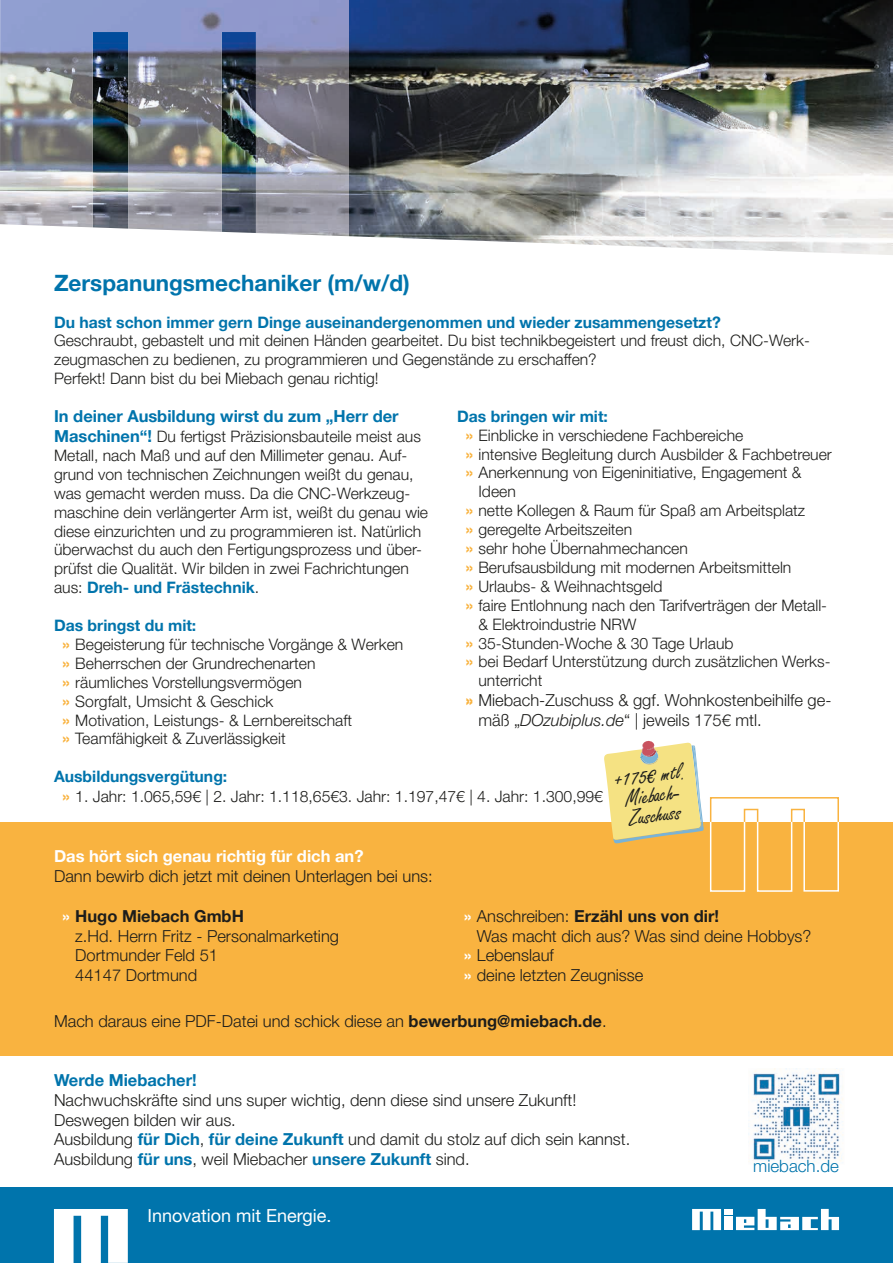
<style>
.page{position:relative;width:893px;height:1263px;background:#fff}
.page>*{position:absolute;margin:0;border:0;box-sizing:border-box;transform-origin:0 0}
.t1{font:24.15px/20px "Freestyle Script";color:#1d1d1b;text-align:center}
.t2{font:700 22.5px "Helvetica Neue LT Pro";color:#0074ac}
.t3{font:18px "Helvetica Neue LT Pro";color:#fff}
.t4{font:300 16.95px "Helvetica Neue LT Pro";color:#0074ac}
.t5{font:300 16.5px/19.8px "Helvetica Neue LT Pro";color:#1d1d1b}
.t6{font:700 16.5px "Helvetica Neue LT Pro";color:#0074ac}
.t7{font:700 16.5px "Helvetica Neue LT Pro";color:#fff}
.t8{font:700 16.5px "Helvetica Neue LT Pro";color:#1d1d1b}
.t9{font:300 15.75px/18.9px "Helvetica Neue LT Pro";color:#1d1d1b}
.t10{font:700 15.75px "Helvetica Neue LT Pro";color:#0074ac}
.s1{font-weight:700;font-size:16.5px;color:#0074ac}
.s2{font-weight:700;color:#0074ac}
.s3{font-weight:700;font-size:16.5px;color:#f9b340}
.s4{font-weight:900;color:#f9b340}
.s5{font-style:italic}
.s6{font-size:19.95px}
.s7{font-weight:700;color:#fff}
.s8{font-weight:700}
.s9{color:#fff}
.s10{font-weight:300}
</style>
<div class="page">
<div style="left:0;top:1187px;width:893px;height:76px;background:#0074ac"></div>
<svg style="left:54px;top:1209px;width:74px;height:54px"></svg>
<svg style="left:692px;top:1209px;width:29px;height:21px"></svg>
<div style="left:725px;top:1209px;width:8px;height:5px;background:#fff"></div>
<div style="left:725px;top:1217px;width:8px;height:13px;background:#fff"></div>
<svg style="left:736px;top:1209px;width:103px;height:21px"></svg>
<img style="left:349px;top:0;width:544px;height:255px">
<img style="left:0;top:0;width:349px;height:236px">
<img style="left:748px;top:1068px;width:95px;height:94px">
<div style="left:0;top:822px;width:893px;height:234px;background:#f9b340"></div>
<svg style="left:604px;top:740px;width:235px;height:152px"></svg>
<h2 class="t2" style="left:54px;top:269px;width:357px">Zerspanungsmechaniker (m/w/d)</h2>
<p class="t10" style="left:54px;top:312px;width:668px">Du hast schon immer gern Dinge auseinandergenommen und wieder zusammengesetzt?</p>
<p class="t9" style="left:54px;top:331px;width:757px">Geschraubt, gebastelt und mit deinen Händen gearbeitet. Du bist technikbegeistert und freust dich, CNC-Werk&shy;zeugmaschen zu bedienen, zu programmieren und Gegenstände zu erschaffen?<br>Perfekt! Dann bist du bei Miebach genau richtig!</p>
<p class="t6" style="left:54px;top:406px;width:346px">In deiner Ausbildung wirst du zum „Herr der</p>
<p class="t9" style="left:54px;top:427px;width:376px"><span class="s1">Maschinen“!</span> Du fertigst Präzisionsbauteile meist aus Metall, nach Maß und auf den Millimeter genau. Auf&shy;grund von technischen Zeichnungen weißt du genau, was gemacht werden muss. Da die CNC-Werkzeug&shy;maschine dein verlängerter Arm ist, weißt du genau wie diese einzurichten und zu programmieren ist. Natürlich überwachst du auch den Fertigungsprozess und über&shy;prüfst die Qualität. Wir bilden in zwei Fachrichtungen aus: <span class="s2">Dreh- und Frästechnik</span>.</p>
<p class="t9" style="left:63px;top:616px;width:342px;text-indent:-9px"><span class="s2">Das bringst du mit:<br></span><span class="s3">»</span> Begeisterung für technische Vorgänge &amp; Werken <span class="s3">»</span> Beherrschen der Grundrechenarten<br><span class="s3">»</span> räumliches Vorstellungsvermögen<br><span class="s3">»</span> Sorgfalt, Umsicht &amp; Geschick<br><span class="s3">»</span> Motivation, Leistungs- &amp; Lernbereitschaft<br><span class="s3">»</span> Teamfähigkeit &amp; Zuverlässigkeit</p>
<p class="t10" style="left:457px;top:406px;width:152px">Das bringen wir mit:</p>
<p class="t9" style="left:466px;top:425px;width:279px"><span class="s3">»</span> Einblicke in verschiedene Fachbereiche</p>
<p class="t9" style="left:466px;top:444px;width:368px"><span class="s3">»</span> intensive Begleitung durch Ausbilder &amp; Fachbetreuer</p>
<p class="t9" style="left:466px;top:463px;width:337px"><span class="s3">»</span> Anerkennung von Eigeninitiative, Engagement &amp;</p>
<p class="t9" style="left:478px;top:482px;width:39px">Ideen</p>
<p class="t9" style="left:466px;top:501px;width:341px"><span class="s3">»</span> nette Kollegen &amp; Raum für Spaß am Arbeitsplatz</p>
<p class="t9" style="left:466px;top:520px;width:168px"><span class="s3">»</span> geregelte Arbeitszeiten</p>
<p class="t9" style="left:466px;top:539px;width:224px"><span class="s3">»</span> sehr hohe Übernahmechancen</p>
<p class="t9" style="left:466px;top:557px;width:327px"><span class="s3">»</span> Berufsausbildung mit modernen Arbeitsmitteln</p>
<p class="t9" style="left:466px;top:576px;width:198px"><span class="s3">»</span> Urlaubs- &amp; Weihnachtsgeld</p>
<p class="t9" style="left:466px;top:595px;width:363px"><span class="s3">»</span> faire Entlohnung nach den Tarifverträgen der Metall-</p>
<p class="t9" style="left:478px;top:614px;width:159px">&amp; Elektroindustrie NRW</p>
<p class="t9" style="left:466px;top:633px;width:269px"><span class="s3">»</span> 35-Stunden-Woche &amp; 30 Tage Urlaub</p>
<p class="t9" style="left:466px;top:652px;width:366px"><span class="s3">»</span> bei Bedarf Unterstützung durch zusätzlichen Werks-</p>
<p class="t9" style="left:478px;top:671px;width:65px">unterricht</p>
<p class="t5" style="left:478px;top:690px;width:354px;text-indent:-13px"><span class="s4">»</span> Miebach-Zuschuss &amp; ggf. Wohnkostenbeihilfe ge&shy;mäß „<span class="s5">DOzubiplus.de</span>“ | jeweils 175€ mtl.</p>
<p class="t9" style="left:63px;top:766px;width:542px;line-height:19.8px;text-indent:-9px"><span class="s2">Ausbildungsvergütung:<br></span><span class="s3">»</span> 1. Jahr: 1.065,59€ | 2. Jahr: 1.118,65€3. Jahr: 1.197,47€ | 4. Jahr: 1.300,99€</p>
<h1 class="t1" style="left:614px;top:771px;width:73px;rotate:-7deg">+175€ mtl<span class="s6">.<br></span>Miebach-<br>Zuschuss</h1>
<p class="t7" style="left:54px;top:846px;width:311px">Das hört sich genau richtig für dich an?</p>
<p class="t5" style="left:54px;top:866px;width:380px">Dann bewirb dich jetzt mit deinen Unterlagen bei uns:</p>
<p class="t5" style="left:75px;top:905px;width:265px;text-indent:-13px"><span class="s7">»</span> <span class="s8">Hugo Miebach GmbH<br></span>z.Hd. Herrn Fritz - Personalmarketing<br>Dortmunder Feld 51<br>44147 Dortmund</p>
<p class="t8" style="left:464px;top:906px;width:257px"><span class="s9">»</span> <span class="s10">Anschreiben:</span> Erzähl uns von dir!</p>
<p class="t5" style="left:477px;top:925px;width:336px">Was macht dich aus? Was sind deine Hobbys?</p>
<p class="t5" style="left:464px;top:945px;width:91px"><span class="s7">»</span> Lebenslauf</p>
<p class="t5" style="left:464px;top:965px;width:181px"><span class="s7">»</span> deine letzten Zeugnisse</p>
<p class="t5" style="left:54px;top:1011px;width:554px">Mach daraus eine PDF-Datei und schick diese an <span class="s8">bewerbung@miebach.de</span>.</p>
<p class="t6" style="left:54px;top:1070px;width:144px">Werde Miebacher!</p>
<p class="t5" style="left:54px;top:1090px;width:578px">Nachwuchskräfte sind uns super wichtig, denn diese sind unsere Zukunft!<br>Deswegen bilden wir aus.<br>Ausbildung <span class="s2">für Dich</span>, <span class="s2">für deine Zukunft</span> und damit du stolz auf dich sein kannst.<br>Ausbildung <span class="s2">für uns</span>, weil Miebacher <span class="s2">unsere Zukunft</span> sind.</p>
<p class="t3" style="left:148px;top:1204px;width:185px">Innovation mit Energie.</p>
<p class="t4" style="left:753px;top:1156px;width:87px">miebach.de</p>
</div>
